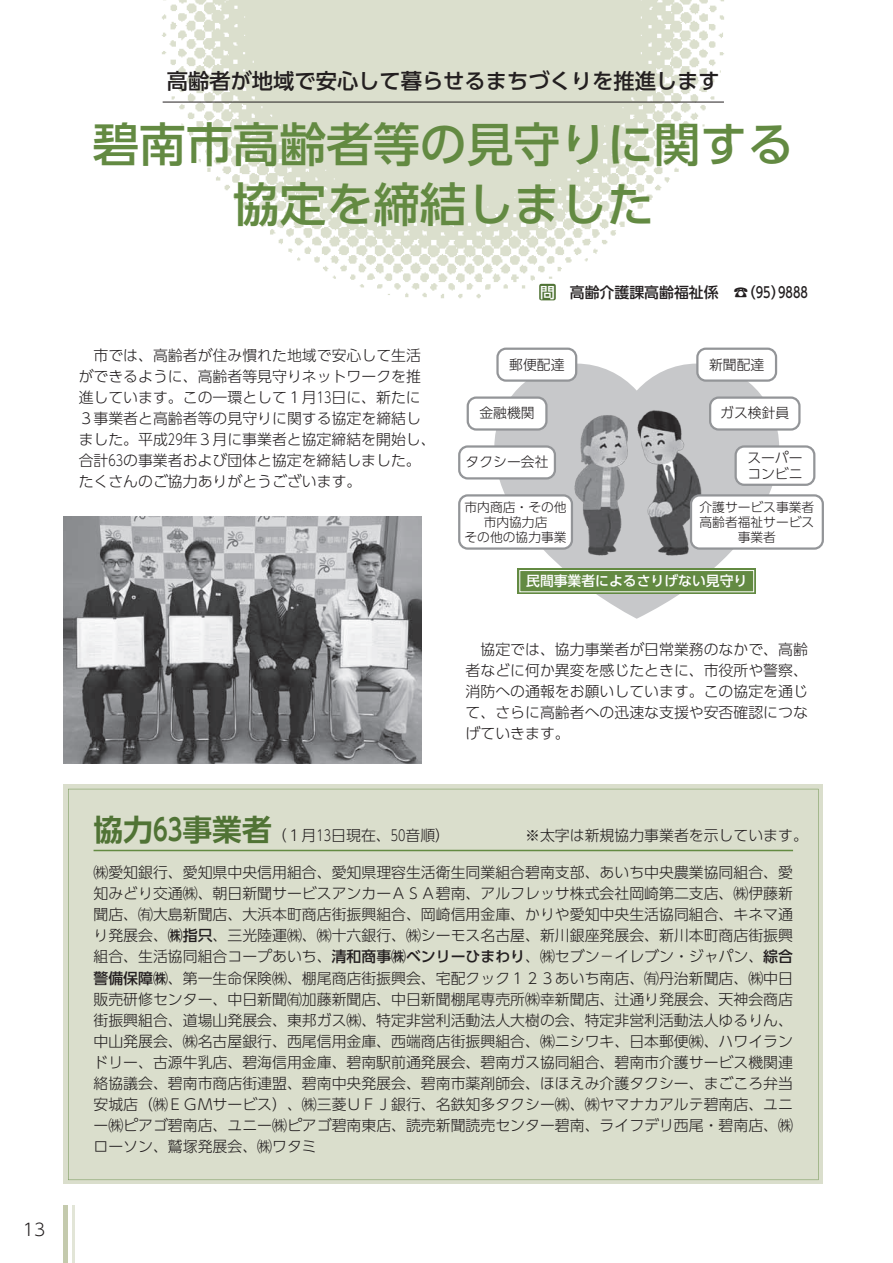
<style>
.page{position:relative;width:893px;height:1263px;background:#fff}
.page>*{position:absolute;margin:0;border:0;box-sizing:border-box;transform-origin:0 0}
.t1{font:500 46.8px/60px "UD Shin Go Pr 6 N";color:#638a42;text-align:center}
.t2{font:500 21.3px "UD Shin Go Pr 6 N";color:#231f20}
.t3{font:300 16.95px "UD Shin Go Pr 6 N";color:#231f20}
.t4{font:300 14.85px/21px "UD Shin Go Pr 6 N";color:#231f20;text-align:justify}
.t5{font:500 14.85px "UD Shin Go Pr 6 N";color:#231f20}
.t6{font:300 13.8px/16.5px "UD Shin Go Pr 6 N";color:#231f20}
.t7{font:500 13.8px "UD Shin Go Pr 6 N";color:#fff}
.t8{font:300 12.75px/15px "UD Shin Go Pr 6 N";color:#231f20;text-align:center}
.s1{color:#fff}
.s2{color:#507335}
.s3{font-family:"UD Shin Go Pr 6 N De";font-weight:700;font-size:29.7px;color:#507335}
.s4{font-weight:500}
</style>
<div class="page">
<img style="left:162px;top:0;width:562px;height:301px">
<svg style="left:494px;top:364px;width:285px;height:255px;fill:#c7c8ca"></svg>
<div style="left:64px;top:784px;width:759px;height:400px;background:#dadecc"></div>
<hr style="left:163px;top:102px;width:561px;height:1px;background:#231f20">
<svg style="left:68px;top:789px;width:751px;height:391px"></svg>
<img style="left:567px;top:408px;width:139px;height:151px">
<img style="left:64px;top:517px;width:357px;height:246px">
<div style="left:697px;top:349px;width:79px;height:32px;background:#fff;border-radius:9px"></div>
<div style="left:696px;top:348px;width:81px;height:34px;border:2px solid #939598;border-radius:9px"></div>
<div style="left:497px;top:349px;width:79px;height:32px;background:#fff;border-radius:9px"></div>
<div style="left:496px;top:348px;width:81px;height:34px;border:2px solid #939598;border-radius:9px"></div>
<div style="left:459px;top:446px;width:96px;height:32px;background:#fff;border-radius:9px"></div>
<div style="left:458px;top:445px;width:98px;height:34px;border:2px solid #939598;border-radius:9px"></div>
<div style="left:468px;top:398px;width:78px;height:31px;background:#fff;border-radius:9px"></div>
<div style="left:467px;top:396px;width:81px;height:35px;border:2px solid #939598;border-radius:9px"></div>
<div style="left:736px;top:446px;width:78px;height:39px;background:#fff;border-radius:9px"></div>
<div style="left:734px;top:445px;width:81px;height:41px;border:2px solid #939598;border-radius:9px"></div>
<div style="left:691px;top:495px;width:132px;height:54px;background:#fff;border-radius:9px"></div>
<div style="left:690px;top:494px;width:134px;height:56px;border:2px solid #939598;border-radius:9px"></div>
<div style="left:459px;top:495px;width:113px;height:54px;background:#fff;border-radius:9px"></div>
<div style="left:458px;top:494px;width:115px;height:56px;border:2px solid #939598;border-radius:9px"></div>
<div style="left:710px;top:398px;width:89px;height:31px;background:#fff;border-radius:9px"></div>
<div style="left:709px;top:396px;width:91px;height:35px;border:2px solid #939598;border-radius:9px"></div>
<div style="left:518px;top:568px;width:238px;height:26px;background:#638a42"></div>
<div style="left:520px;top:570px;width:234px;height:22px;border:1px solid #fff"></div>
<div style="left:539px;top:284px;width:17px;height:16px;border:4px solid #507335"></div>
<hr style="left:94px;top:850px;width:699px;height:1px;background:#638a42">
<hr style="left:64px;top:1205px;width:4px;height:58px;background:#c4caad">
<hr style="left:72px;top:1205px;width:2px;height:58px;background:#e2e5d7">
<p class="t3" style="left:23px;top:1216px;width:24px">13</p>
<h2 class="t2" style="left:167px;top:64px;width:554px">高齢者が地域で安心して暮らせるまちづくりを推進します</h2>
<h1 class="t1" style="left:92px;top:113px;width:703px">碧南市高齢者等の見守りに関する協定を締結しました</h1>
<p class="t4" style="left:79px;top:344px;width:359px;text-align:left;text-indent:15px">市では、高齢者が住み慣れた地域で安心して生活ができるように、高齢者等見守りネットワークを推進しています。この一環として１月13日に、新たに<br>３事業者と高齢者等の見守りに関する協定を締結しました。平成29年３月に事業者と協定締結を開始し、合計63の事業者および団体と協定を締結しました。たくさんのご協力ありがとうございます。</p>
<p class="t5" style="left:540px;top:280px;width:269px"><span class="s1">問</span><span class="s2">■</span>　高齢介護課高齢福祉係　☎（95）9888</p>
<p class="t6" style="left:509px;top:356px;width:57px">郵便配達</p>
<p class="t6" style="left:709px;top:356px;width:57px">新聞配達</p>
<p class="t6" style="left:479px;top:404px;width:57px">金融機関</p>
<p class="t6" style="left:720px;top:404px;width:71px">ガス検針員</p>
<p class="t6" style="left:747px;top:449px;width:57px">スーパーコンビニ</p>
<p class="t8" style="left:465px;top:499px;width:104px">市内商店・その他市内協力店<br>その他の協力事業</p>
<p class="t8" style="left:699px;top:499px;width:116px">介護サービス事業者高齢者福祉サービス事業者</p>
<p class="t6" style="left:466px;top:453px;width:84px">タクシー会社</p>
<p class="t7" style="left:526px;top:570px;width:223px">民間事業者によるさりげない見守り</p>
<p class="t4" style="left:466px;top:638px;width:344px;text-indent:15px">協定では、協力事業者が日常業務のなかで、高齢者などに何か異変を感じたときに、市役所や警察、消防への通報をお願いしています。この協定を通じて、さらに高齢者への迅速な支援や安否確認につなげていきます。</p>
<p class="t4" style="left:94px;top:824px;width:716px"><span class="s3">協力63事業者</span>（１月13日現在、50音順）　　　　 ※太字は新規協力事業者を示しています。</p>
<p class="t4" style="left:94px;top:862px;width:701px">㈱愛知銀行、愛知県中央信用組合、愛知県理容生活衛生同業組合碧南支部、あいち中央農業協同組合、愛知みどり交通㈱、朝日新聞サービスアンカーＡＳＡ碧南、アルフレッサ株式会社岡崎第二支店、㈱伊藤新聞店、㈲大島新聞店、大浜本町商店街振興組合、岡崎信用金庫、かりや愛知中央生活協同組合、キネマ通り発展会、<span class="s4">㈱指只</span>、三光陸運㈱、㈱十六銀行、㈱シーモス名古屋、新川銀座発展会、新川本町商店街振興組合、生活協同組合コープあいち、<span class="s4">清和商事㈱ベンリーひまわり</span>、㈱セブン－イレブン・ジャパン、<span class="s4">綜合警備保障㈱</span>、第一生命保険㈱、棚尾商店街振興会、宅配クック１２３あいち南店、㈲丹治新聞店、㈱中日販売研修センター、中日新聞㈲加藤新聞店、中日新聞棚尾専売所㈱幸新聞店、辻通り発展会、天神会商店街振興組合、道場山発展会、東邦ガス㈱、特定非営利活動法人大樹の会、特定非営利活動法人ゆるりん、中山発展会、㈱名古屋銀行、西尾信用金庫、西端商店街振興組合、㈱ニシワキ、日本郵便㈱、ハワイランドリー、古源牛乳店、碧海信用金庫、碧南駅前通発展会、碧南ガス協同組合、碧南市介護サービス機関連絡協議会、碧南市商店街連盟、碧南中央発展会、碧南市薬剤師会、ほほえみ介護タクシー、まごころ弁当安城店（㈱ＥＧＭサービス）、㈱三菱ＵＦＪ銀行、名鉄知多タクシー㈱、㈱ヤマナカアルテ碧南店、ユニー㈱ピアゴ碧南店、ユニー㈱ピアゴ碧南東店、読売新聞読売センター碧南、ライフデリ西尾・碧南店、㈱ローソン、鷲塚発展会、㈱ワタミ</p>
</div>
